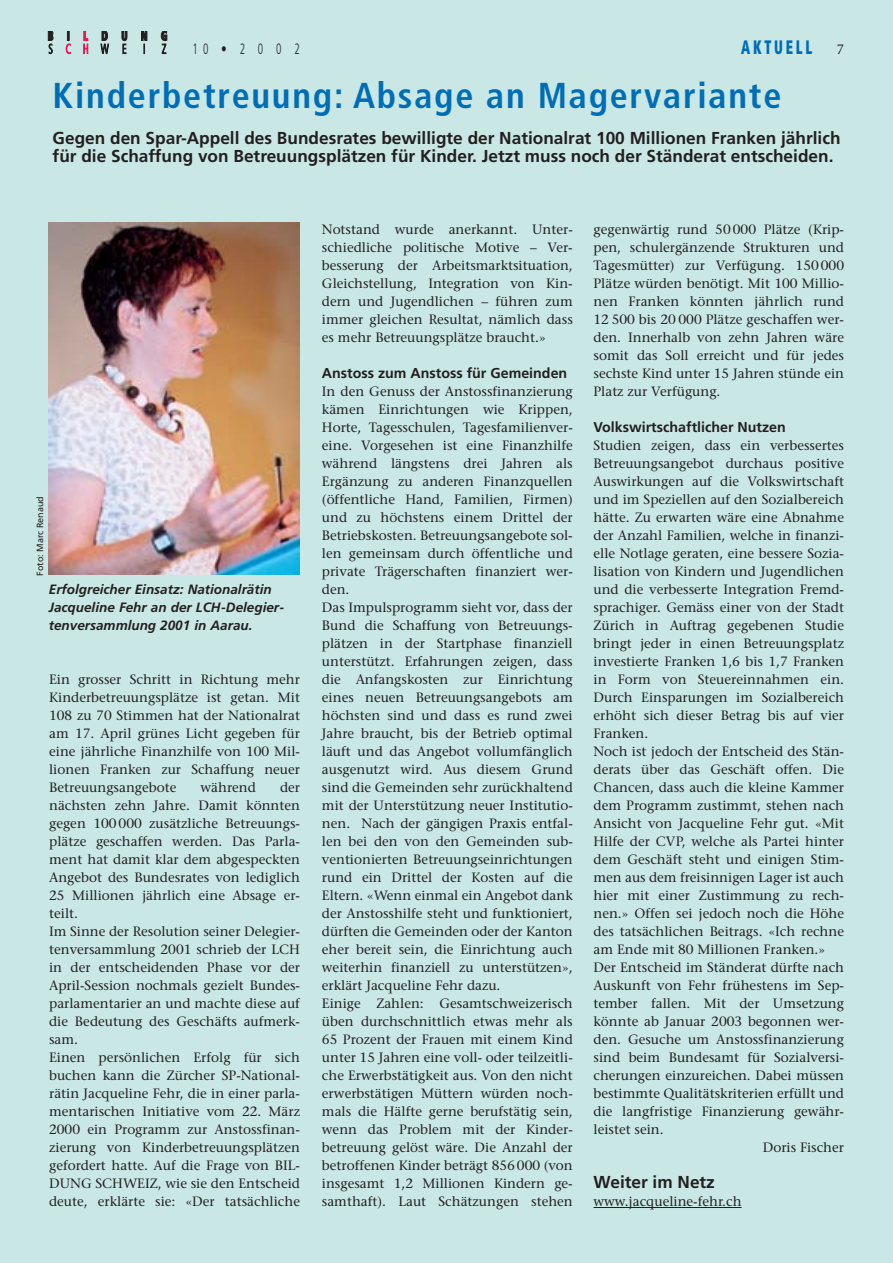
<style>
.page{position:relative;width:893px;height:1263px;background:#c9e8e5}
.page>*{position:absolute;margin:0;border:0;box-sizing:border-box;transform-origin:0 0}
.t1{font:700 condensed 36px "Frutiger";letter-spacing:.05em;color:#006db7}
.t2{font:900 condensed 19.5px "Frutiger";letter-spacing:.2em;color:#006db7;scale:.7 1}
.t3{font:700 17.25px/18px "Frutiger";color:#231f20}
.t4{font:300 condensed 15px "Frutiger";color:#231f20;scale:.75 1}
.t5{font:700 14.25px "Frutiger";color:#231f20}
.t6{font:13.5px/18px "Stone Serif";color:#231f20;text-align:justify}
.t7{font:italic 700 13.5px/18px "Frutiger";color:#231f20}
.t8{font:9px "Frutiger";color:#231f20}
.s1{font-family:"Stone Serif";font-weight:400;font-stretch:normal;font-size:13.5px;color:#231f20}
</style>
<div class="page">
<svg style="left:84px;top:31px;width:4px;height:23px"></svg>
<svg style="left:48px;top:31px;width:5px;height:23px"></svg>
<svg style="left:66px;top:31px;width:4px;height:23px"></svg>
<svg style="left:101px;top:31px;width:8px;height:23px"></svg>
<svg style="left:122px;top:31px;width:5px;height:23px"></svg>
<svg style="left:141px;top:31px;width:6px;height:23px"></svg>
<svg style="left:161px;top:31px;width:6px;height:23px"></svg>
<hr style="left:593px;top:1207px;width:33px;height:1px;background:#231f20">
<hr style="left:625px;top:1207px;width:98px;height:1px;background:#231f20">
<svg style="left:723px;top:1207px;width:18px;height:1px"></svg>
<img style="left:49px;top:223px;width:251px;height:352px">
<p class="t4" style="left:193px;top:43px;width:144px">1 0 • 2 0 0 2</p>
<h2 class="t2" style="left:741px;top:39px;width:148px">AKTUELL <span class="s1">7</span></h2>
<h1 class="t1" style="left:53px;top:81px;width:730px">Kinderbetreuung: Absage an Magervariante</h1>
<p class="t3" style="left:53px;top:130px;width:789px">Gegen den Spar-Appell des Bundesrates bewilligte der Nationalrat 100 Millionen Franken jährlich für die Schaffung von Betreuungsplätzen für Kinder. Jetzt muss noch der Ständerat entscheiden.</p>
<p class="t8" style="left:36px;top:576px;width:81px;rotate:-90deg">Foto: Marc Renaud</p>
<p class="t7" style="left:49px;top:581px;width:237px">Erfolgreicher Einsatz: Nationalrätin<br>Jacqueline Fehr an der LCH-Delegier&shy;tenversammlung 2001 in Aarau.</p>
<p class="t6" style="left:49px;top:672px;width:252px">Ein grosser Schritt in Richtung mehr Kinderbetreuungsplätze ist getan. Mit 108 zu 70 Stimmen hat der Nationalrat am 17. April grünes Licht gegeben für eine jährliche Finanzhilfe von 100 Mil&shy;lionen Franken zur Schaffung neuer Betreuungsangebote</p>
<p class="t6" style="left:49px;top:780px;width:252px;text-align:left;text-indent:231px">der nächsten zehn Jahre. Damit könnten gegen 100 000 zusätzliche Betreuungs&shy;plätze geschaffen werden. Das Parla&shy;ment hat damit klar dem abgespeckten Angebot des Bundesrates von lediglich 25 Millionen jährlich eine Absage er&shy;teilt.<br>Im Sinne der Resolution seiner Delegier&shy;tenversammlung 2001 schrieb der LCH in der entscheidenden Phase vor der April-Session nochmals gezielt Bundes&shy;parlamentarier an und machte diese auf die Bedeutung des Geschäfts aufmerk&shy;sam.<br>Einen persönlichen Erfolg für sich buchen kann die Zürcher SP-National&shy;rätin Jacqueline Fehr, die in einer parla&shy;mentarischen Initiative vom 22. März 2000 ein Programm zur Anstossfinan&shy;zierung von Kinderbetreuungsplätzen gefordert hatte. Auf die Frage von BIL-DUNG SCHWEIZ, wie sie den Entscheid deute, erklärte sie: «Der tatsächliche</p>
<p class="t6" style="left:201px;top:780px;width:57px">während</p>
<p class="t6" style="left:322px;top:222px;width:252px">Notstand wurde anerkannt. Unter&shy;schiedliche politische Motive – Ver&shy;besserung der Arbeitsmarktsituation, Gleichstellung, Integration von Kin&shy;dern und Jugendlichen – führen zum immer gleichen Resultat, nämlich dass es mehr Betreuungsplätze braucht.»</p>
<p class="t5" style="left:322px;top:367px;width:247px">Anstoss zum Anstoss für Gemeinden</p>
<p class="t6" style="left:322px;top:384px;width:252px;text-align:left">In den Genuss der Anstossfinanzierung kämen Einrichtungen wie Krippen, Horte, Tagesschulen, Tagesfamilienver&shy;eine. Vorgesehen ist eine Finanzhilfe während längstens drei Jahren als Ergänzung zu anderen Finanzquellen (öffentliche Hand, Familien, Firmen) und zu höchstens einem Drittel der Betriebskosten. Betreuungsangebote sol&shy;len gemeinsam durch öffentliche und private Trägerschaften finanziert wer&shy;den.<br>Das Impulsprogramm sieht vor, dass der Bund die Schaffung von Betreuungs&shy;plätzen in der Startphase finanziell unterstützt. Erfahrungen zeigen, dass die Anfangskosten zur Einrichtung eines neuen Betreuungsangebots am höchsten sind und dass es rund zwei Jahre braucht, bis der Betrieb optimal läuft und das Angebot vollumfänglich ausgenutzt wird. Aus diesem Grund sind die Gemeinden sehr zurückhaltend mit der Unterstützung neuer Institutio&shy;nen. Nach der gängigen Praxis entfal&shy;len bei den von den Gemeinden sub&shy;ventionierten Betreuungseinrichtungen rund ein Drittel der Kosten auf die Eltern. «Wenn einmal ein Angebot dank der Anstosshilfe steht und funktioniert, dürften die Gemeinden oder der Kanton eher bereit sein, die Einrichtung auch weiterhin finanziell zu unterstützen», erklärt Jacqueline Fehr dazu.<br>Einige Zahlen: Gesamtschweizerisch üben durchschnittlich etwas mehr als 65 Prozent der Frauen mit einem Kind unter 15 Jahren eine voll- oder teilzeitli&shy;che Erwerbstätigkeit aus. Von den nicht erwerbstätigen Müttern würden noch&shy;mals die Hälfte gerne berufstätig sein, wenn das Problem mit der Kinder&shy;betreuung gelöst wäre. Die Anzahl der betroffenen Kinder beträgt 856 000 (von insgesamt 1,2 Millionen Kindern ge&shy;samthaft). Laut Schätzungen stehen</p>
<p class="t6" style="left:593px;top:222px;width:252px">gegenwärtig rund 50 000 Plätze (Krip&shy;pen, schulergänzende Strukturen und Tagesmütter) zur Verfügung. 150 000<br>Plätze würden benötigt. Mit 100 Millio&shy;nen Franken könnten jährlich rund 12 500 bis 20 000 Plätze geschaffen wer&shy;den. Innerhalb von zehn Jahren wäre somit das Soll erreicht und für jedes sechste Kind unter 15 Jahren stünde ein Platz zur Verfügung.</p>
<p class="t5" style="left:593px;top:421px;width:194px">Volkswirtschaftlicher Nutzen</p>
<p class="t6" style="left:593px;top:438px;width:252px">Studien zeigen, dass ein verbessertes</p>
<p class="t6" style="left:593px;top:456px;width:252px">Betreuungsangebot durchaus positive</p>
<p class="t6" style="left:593px;top:474px;width:252px">Auswirkungen auf die Volkswirtschaft</p>
<p class="t6" style="left:593px;top:492px;width:252px">und im Speziellen auf den Sozialbereich</p>
<p class="t6" style="left:593px;top:510px;width:252px">hätte. Zu erwarten wäre eine Abnahme</p>
<p class="t6" style="left:593px;top:528px;width:252px">der Anzahl Familien, welche in finanzi-</p>
<p class="t6" style="left:593px;top:546px;width:252px">elle Notlage geraten, eine bessere Sozia-</p>
<p class="t6" style="left:593px;top:564px;width:252px">lisation von Kindern und Jugendlichen</p>
<p class="t6" style="left:593px;top:582px;width:252px">und die verbesserte Integration Fremd-</p>
<p class="t6" style="left:593px;top:600px;width:252px">sprachiger. Gemäss einer von der Stadt</p>
<p class="t6" style="left:593px;top:618px;width:252px">Zürich in Auftrag gegebenen Studie</p>
<p class="t6" style="left:593px;top:636px;width:252px">bringt jeder in einen Betreuungsplatz</p>
<p class="t6" style="left:593px;top:654px;width:252px">investierte Franken 1,6 bis 1,7 Franken</p>
<p class="t6" style="left:593px;top:672px;width:252px">in Form von Steuereinnahmen ein.</p>
<p class="t6" style="left:593px;top:690px;width:252px">Durch Einsparungen im Sozialbereich</p>
<p class="t6" style="left:593px;top:708px;width:252px">erhöht sich dieser Betrag bis auf vier</p>
<p class="t6" style="left:593px;top:726px;width:56px">Franken.</p>
<p class="t6" style="left:593px;top:744px;width:252px">Noch ist jedoch der Entscheid des Stän-</p>
<p class="t6" style="left:593px;top:762px;width:252px">derats über das Geschäft offen. Die</p>
<p class="t6" style="left:593px;top:780px;width:252px">Chancen, dass auch die kleine Kammer</p>
<p class="t6" style="left:593px;top:798px;width:252px">dem Programm zustimmt, stehen nach</p>
<p class="t6" style="left:593px;top:816px;width:252px">Ansicht von Jacqueline Fehr gut. «Mit</p>
<p class="t6" style="left:593px;top:834px;width:252px">Hilfe der CVP, welche als Partei hinter</p>
<p class="t6" style="left:593px;top:852px;width:252px">dem Geschäft steht und einigen Stim-</p>
<p class="t6" style="left:593px;top:870px;width:252px">men aus dem freisinnigen Lager ist auch</p>
<p class="t6" style="left:593px;top:888px;width:252px">hier mit einer Zustimmung zu rech-</p>
<p class="t6" style="left:593px;top:906px;width:252px">nen.» Offen sei jedoch noch die Höhe</p>
<p class="t6" style="left:593px;top:924px;width:252px">des tatsächlichen Beitrags. «Ich rechne</p>
<p class="t6" style="left:593px;top:942px;width:233px">am Ende mit 80 Millionen Franken.»</p>
<p class="t6" style="left:593px;top:960px;width:252px">Der Entscheid im Ständerat dürfte nach</p>
<p class="t6" style="left:593px;top:978px;width:252px">Auskunft von Fehr frühestens im Sep-</p>
<p class="t6" style="left:593px;top:996px;width:252px">tember fallen. Mit der Umsetzung</p>
<p class="t6" style="left:593px;top:1014px;width:252px">könnte ab Januar 2003 begonnen wer-</p>
<p class="t6" style="left:593px;top:1032px;width:252px">den. Gesuche um Anstossfinanzierung</p>
<p class="t6" style="left:593px;top:1050px;width:252px">sind beim Bundesamt für Sozialversi-</p>
<p class="t6" style="left:593px;top:1068px;width:252px">cherungen einzureichen. Dabei müssen</p>
<p class="t6" style="left:593px;top:1086px;width:252px">bestimmte Qualitätskriterien erfüllt und</p>
<p class="t6" style="left:593px;top:1104px;width:252px">die langfristige Finanzierung gewähr-</p>
<p class="t6" style="left:593px;top:1122px;width:72px">leistet sein.</p>
<p class="t6" style="left:763px;top:1140px;width:83px">Doris Fischer</p>
<p class="t3" style="left:593px;top:1174px;width:123px">Weiter im Netz</p>
<p class="t6" style="left:593px;top:1194px;width:150px">www.jacqueline-fehr.ch</p>
</div>
